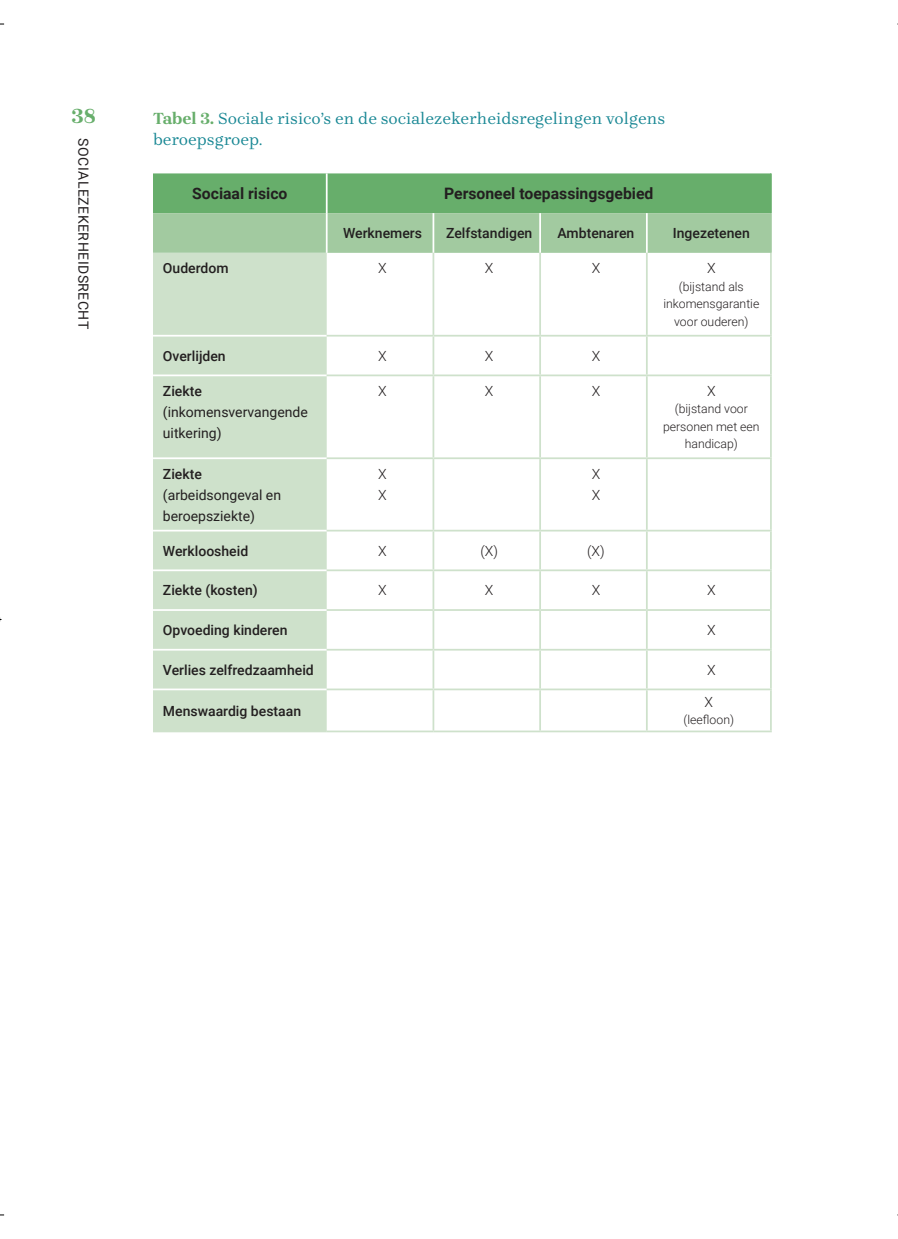
<style>
.page{position:relative;width:898px;height:1239px;background:#fff}
.page>*{position:absolute;margin:0;border:0;box-sizing:border-box;transform-origin:0 0}
.t1{font:700 21px "Brygada 1918";color:#67ae6b}
.t2{font:16.62px/21px "Brygada 1918";color:#188794}
.t3{font:700 15.75px "Roboto";color:#231f20}
.t4{font:500 14px "Roboto";color:#231f20}
.t5{font:14px/21px "Roboto";color:#231f20}
.t6{font:300 14px/21px "Roboto";color:#231f20}
.t7{font:14px "Roboto";letter-spacing:.035em;color:#231f20}
.t8{font:300 12.25px/17.5px "Roboto";color:#231f20;text-align:center}
.s1{font-weight:700;color:#67ae6b}
</style>
<div class="page">
<svg style="left:153px;top:173px;width:617px;height:80px;background:#85bc86"></svg>
<div style="left:153px;top:253px;width:174px;height:477px;background:#cee1cb"></div>
<hr style="left:326px;top:173px;width:1px;height:40px;background:#fff">
<hr style="left:770px;top:173px;width:1px;height:40px;background:#67ae6b">
<hr style="left:326px;top:213px;width:1px;height:40px;background:#fff">
<hr style="left:432px;top:213px;width:2px;height:40px;background:#fff">
<hr style="left:539px;top:213px;width:2px;height:40px;background:#fff">
<hr style="left:646px;top:213px;width:1px;height:40px;background:#fff">
<hr style="left:770px;top:213px;width:1px;height:40px;background:#a2caa0">
<hr style="left:153px;top:335px;width:174px;height:1px;background:#fff">
<hr style="left:153px;top:374px;width:174px;height:2px;background:#fff">
<hr style="left:153px;top:457px;width:174px;height:2px;background:#fff">
<hr style="left:153px;top:530px;width:174px;height:1px;background:#fff">
<hr style="left:153px;top:569px;width:174px;height:2px;background:#fff">
<hr style="left:153px;top:609px;width:174px;height:2px;background:#fff">
<hr style="left:153px;top:649px;width:174px;height:1px;background:#fff">
<hr style="left:153px;top:688px;width:174px;height:2px;background:#fff">
<hr style="left:432px;top:253px;width:2px;height:82px;background:#cee1cb">
<hr style="left:539px;top:253px;width:2px;height:82px;background:#cee1cb">
<hr style="left:646px;top:253px;width:1px;height:82px;background:#cee1cb">
<hr style="left:770px;top:253px;width:1px;height:82px;background:#cee1cb">
<hr style="left:432px;top:336px;width:2px;height:38px;background:#cee1cb">
<hr style="left:539px;top:336px;width:2px;height:38px;background:#cee1cb">
<hr style="left:646px;top:336px;width:1px;height:38px;background:#cee1cb">
<hr style="left:770px;top:336px;width:1px;height:38px;background:#cee1cb">
<hr style="left:432px;top:376px;width:2px;height:81px;background:#cee1cb">
<hr style="left:539px;top:376px;width:2px;height:81px;background:#cee1cb">
<hr style="left:646px;top:376px;width:1px;height:81px;background:#cee1cb">
<hr style="left:770px;top:376px;width:1px;height:81px;background:#cee1cb">
<hr style="left:432px;top:459px;width:2px;height:71px;background:#cee1cb">
<hr style="left:539px;top:459px;width:2px;height:71px;background:#cee1cb">
<hr style="left:646px;top:459px;width:1px;height:71px;background:#cee1cb">
<hr style="left:770px;top:459px;width:1px;height:71px;background:#cee1cb">
<hr style="left:432px;top:531px;width:2px;height:38px;background:#cee1cb">
<hr style="left:539px;top:531px;width:2px;height:38px;background:#cee1cb">
<hr style="left:646px;top:531px;width:1px;height:38px;background:#cee1cb">
<hr style="left:770px;top:531px;width:1px;height:38px;background:#cee1cb">
<hr style="left:432px;top:571px;width:2px;height:38px;background:#cee1cb">
<hr style="left:539px;top:571px;width:2px;height:38px;background:#cee1cb">
<hr style="left:646px;top:571px;width:1px;height:38px;background:#cee1cb">
<hr style="left:770px;top:571px;width:1px;height:38px;background:#cee1cb">
<hr style="left:432px;top:611px;width:2px;height:38px;background:#cee1cb">
<hr style="left:539px;top:611px;width:2px;height:38px;background:#cee1cb">
<hr style="left:646px;top:611px;width:1px;height:38px;background:#cee1cb">
<hr style="left:770px;top:611px;width:1px;height:38px;background:#cee1cb">
<hr style="left:432px;top:650px;width:2px;height:38px;background:#cee1cb">
<hr style="left:539px;top:650px;width:2px;height:38px;background:#cee1cb">
<hr style="left:646px;top:650px;width:1px;height:38px;background:#cee1cb">
<hr style="left:770px;top:650px;width:1px;height:38px;background:#cee1cb">
<hr style="left:432px;top:690px;width:2px;height:40px;background:#cee1cb">
<hr style="left:539px;top:690px;width:2px;height:40px;background:#cee1cb">
<hr style="left:646px;top:690px;width:1px;height:40px;background:#cee1cb">
<hr style="left:770px;top:690px;width:1px;height:40px;background:#cee1cb">
<hr style="left:327px;top:335px;width:106px;height:1px;background:#cee1cb">
<hr style="left:433px;top:335px;width:107px;height:1px;background:#cee1cb">
<hr style="left:540px;top:335px;width:107px;height:1px;background:#cee1cb">
<hr style="left:647px;top:335px;width:124px;height:1px;background:#cee1cb">
<hr style="left:327px;top:374px;width:106px;height:2px;background:#cee1cb">
<hr style="left:433px;top:374px;width:107px;height:2px;background:#cee1cb">
<hr style="left:540px;top:374px;width:107px;height:2px;background:#cee1cb">
<hr style="left:647px;top:374px;width:124px;height:2px;background:#cee1cb">
<hr style="left:327px;top:457px;width:106px;height:2px;background:#cee1cb">
<hr style="left:433px;top:457px;width:107px;height:2px;background:#cee1cb">
<hr style="left:540px;top:457px;width:107px;height:2px;background:#cee1cb">
<hr style="left:647px;top:457px;width:124px;height:2px;background:#cee1cb">
<hr style="left:327px;top:530px;width:106px;height:1px;background:#cee1cb">
<hr style="left:433px;top:530px;width:107px;height:1px;background:#cee1cb">
<hr style="left:540px;top:530px;width:107px;height:1px;background:#cee1cb">
<hr style="left:647px;top:530px;width:124px;height:1px;background:#cee1cb">
<hr style="left:327px;top:569px;width:106px;height:2px;background:#cee1cb">
<hr style="left:433px;top:569px;width:107px;height:2px;background:#cee1cb">
<hr style="left:540px;top:569px;width:107px;height:2px;background:#cee1cb">
<hr style="left:647px;top:569px;width:124px;height:2px;background:#cee1cb">
<hr style="left:327px;top:609px;width:106px;height:2px;background:#cee1cb">
<hr style="left:433px;top:609px;width:107px;height:2px;background:#cee1cb">
<hr style="left:540px;top:609px;width:107px;height:2px;background:#cee1cb">
<hr style="left:647px;top:609px;width:124px;height:2px;background:#cee1cb">
<hr style="left:327px;top:649px;width:106px;height:1px;background:#cee1cb">
<hr style="left:433px;top:649px;width:107px;height:1px;background:#cee1cb">
<hr style="left:540px;top:649px;width:107px;height:1px;background:#cee1cb">
<hr style="left:647px;top:649px;width:124px;height:1px;background:#cee1cb">
<hr style="left:327px;top:688px;width:106px;height:2px;background:#cee1cb">
<hr style="left:433px;top:688px;width:107px;height:2px;background:#cee1cb">
<hr style="left:540px;top:688px;width:107px;height:2px;background:#cee1cb">
<hr style="left:647px;top:688px;width:124px;height:2px;background:#cee1cb">
<hr style="left:153px;top:730px;width:174px;height:2px;background:#cee1cb">
<hr style="left:327px;top:730px;width:106px;height:2px;background:#cee1cb">
<hr style="left:433px;top:730px;width:107px;height:2px;background:#cee1cb">
<hr style="left:540px;top:730px;width:107px;height:2px;background:#cee1cb">
<hr style="left:647px;top:730px;width:124px;height:2px;background:#cee1cb">
<h1 class="t1" style="left:71px;top:100px;width:26px">38</h1>
<p class="t7" style="left:93px;top:138px;width:192px;rotate:90deg">SOCIALEZEKERHEIDSRECHT</p>
<p class="t2" style="left:153px;top:109px;width:513px"><span class="s1">Tabel 3.</span> Sociale risico’s en de socialezekerheidsregelingen volgens beroepsgroep.</p>
<p class="t3" style="left:192px;top:183px;width:97px">Sociaal risico</p>
<p class="t3" style="left:444px;top:183px;width:211px">Personeel toepassingsgebied</p>
<p class="t4" style="left:343px;top:223px;width:81px">Werknemers</p>
<p class="t4" style="left:446px;top:223px;width:88px">Zelfstandigen</p>
<p class="t4" style="left:557px;top:223px;width:78px">Ambtenaren</p>
<p class="t4" style="left:673px;top:223px;width:78px">Ingezetenen</p>
<p class="t4" style="left:163px;top:258px;width:67px">Ouderdom</p>
<p class="t6" style="left:378px;top:257px;width:10px">X</p>
<p class="t6" style="left:485px;top:257px;width:10px">X</p>
<p class="t6" style="left:591px;top:257px;width:10px">X</p>
<p class="t6" style="left:707px;top:257px;width:10px">X</p>
<p class="t8" style="left:663px;top:277px;width:97px">(bijstand als inkomensgarantie voor ouderen)</p>
<p class="t4" style="left:163px;top:346px;width:64px">Overlijden</p>
<p class="t6" style="left:378px;top:345px;width:10px">X</p>
<p class="t6" style="left:485px;top:345px;width:10px">X</p>
<p class="t6" style="left:591px;top:345px;width:10px">X</p>
<p class="t4" style="left:163px;top:381px;width:41px">Ziekte</p>
<p class="t5" style="left:163px;top:401px;width:146px">(inkomensvervangende uitkering)</p>
<p class="t6" style="left:378px;top:380px;width:10px">X</p>
<p class="t6" style="left:485px;top:380px;width:10px">X</p>
<p class="t6" style="left:591px;top:380px;width:10px">X</p>
<p class="t6" style="left:707px;top:380px;width:10px">X</p>
<p class="t8" style="left:663px;top:400px;width:98px">(bijstand voor personen met een handicap)</p>
<p class="t4" style="left:163px;top:464px;width:41px">Ziekte</p>
<p class="t5" style="left:163px;top:484px;width:120px">(arbeidsongeval en beroepsziekte)</p>
<p class="t6" style="left:378px;top:463px;width:10px">X<br>X</p>
<p class="t6" style="left:591px;top:463px;width:10px">X<br>X</p>
<p class="t4" style="left:163px;top:541px;width:87px">Werkloosheid</p>
<p class="t6" style="left:378px;top:540px;width:10px">X</p>
<p class="t6" style="left:480px;top:540px;width:19px">(X)</p>
<p class="t6" style="left:587px;top:540px;width:19px">(X)</p>
<p class="t4" style="left:163px;top:580px;width:96px">Ziekte (kosten)</p>
<p class="t6" style="left:378px;top:579px;width:10px">X</p>
<p class="t6" style="left:485px;top:579px;width:10px">X</p>
<p class="t6" style="left:591px;top:579px;width:10px">X</p>
<p class="t6" style="left:707px;top:579px;width:10px">X</p>
<p class="t4" style="left:163px;top:620px;width:126px">Opvoeding kinderen</p>
<p class="t6" style="left:707px;top:619px;width:10px">X</p>
<p class="t4" style="left:163px;top:660px;width:152px">Verlies zelfredzaamheid</p>
<p class="t6" style="left:707px;top:659px;width:10px">X</p>
<p class="t4" style="left:163px;top:701px;width:140px">Menswaardig bestaan</p>
<p class="t6" style="left:704px;top:691px;width:10px">X</p>
<p class="t8" style="left:683px;top:711px;width:52px">(leefloon)</p>
</div>
